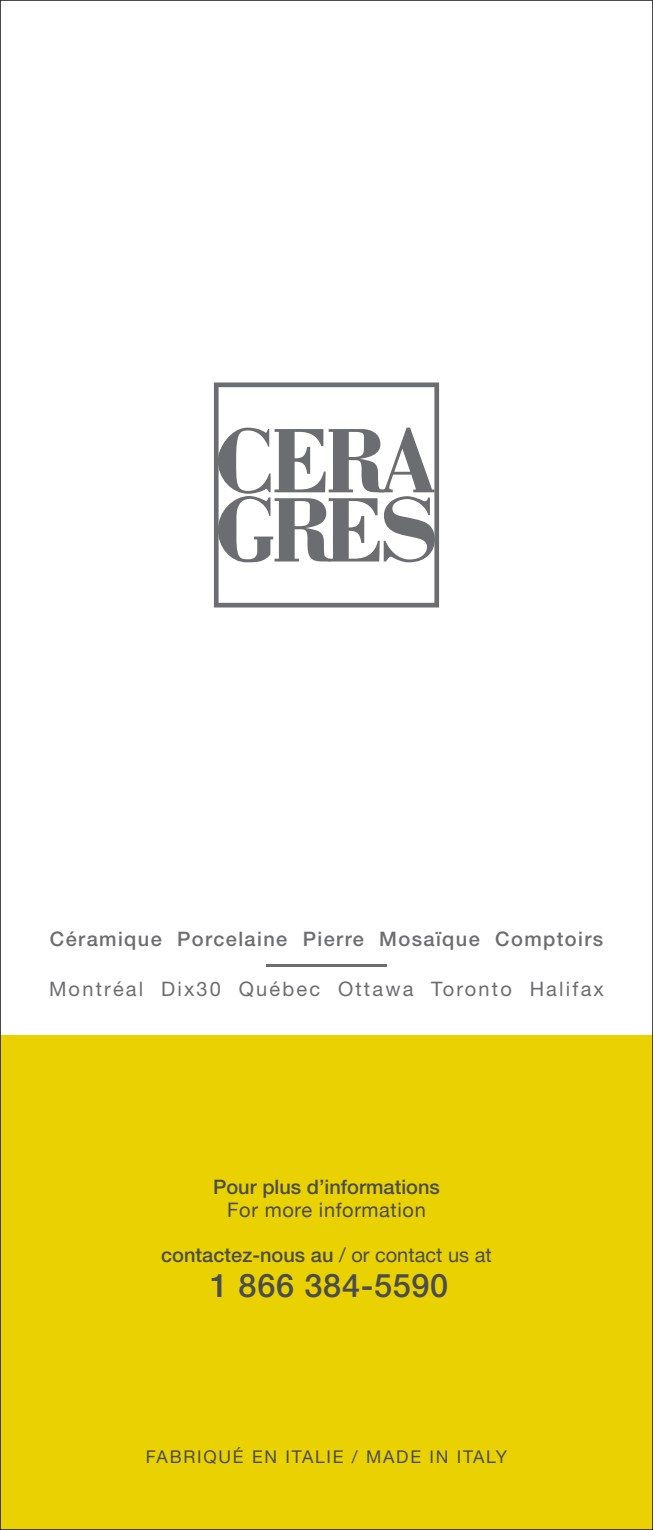
<style>
.page{position:relative;width:653px;height:1530px;background:#fff}
.page>*{position:absolute;margin:0;border:0;box-sizing:border-box;transform-origin:0 0}
.t1{font:500 32.5px "Helvetica Neue";letter-spacing:.02em;color:#4b4c4d}
.t2{font:500 20px "Helvetica Neue";color:#4b4c4d}
.t3{font:500 20px/25px "Helvetica Neue";letter-spacing:.07em;color:#6c6d70;text-align:center}
.t4{font:20px "Helvetica Neue";letter-spacing:.11em;color:#6c6d70}
.t5{font:20px "Helvetica Neue";letter-spacing:.03em;color:#4b4c4d}
.t6{font:17.5px "Helvetica Neue";letter-spacing:.1em;color:#4b4c4d}
.s1{font-weight:400}
</style>
<div class="page">
<div style="left:0;top:1035px;width:652px;height:495px;background:#ead202"></div>
<svg style="left:214px;top:382px;width:225px;height:226px"></svg>
<svg style="left:218px;top:428px;width:217px;height:134px"></svg>
<p class="t3" style="left:50px;top:926px;width:554px">Céramique Porcelaine Pierre Mosaïque Comptoirs —</p>
<p class="t4" style="left:49px;top:977px;width:556px">Montréal Dix30 Québec Ottawa Toronto Halifax</p>
<p class="t2" style="left:213px;top:1175px;width:228px">Pour plus d’informations</p>
<p class="t5" style="left:227px;top:1197px;width:200px">For more information</p>
<p class="t2" style="left:161px;top:1242px;width:332px">contactez-nous au <span class="s1">/ or contact us at</span></p>
<h1 class="t1" style="left:210px;top:1266px;width:239px">1 866 384-5590</h1>
<p class="t6" style="left:146px;top:1446px;width:157px">Fabriqu é en Itali</p>
<p class="t6" style="left:333px;top:1446px;width:98px">e/Made in</p>
<p class="t6" style="left:456px;top:1446px;width:52px">Italy</p>
</div>
